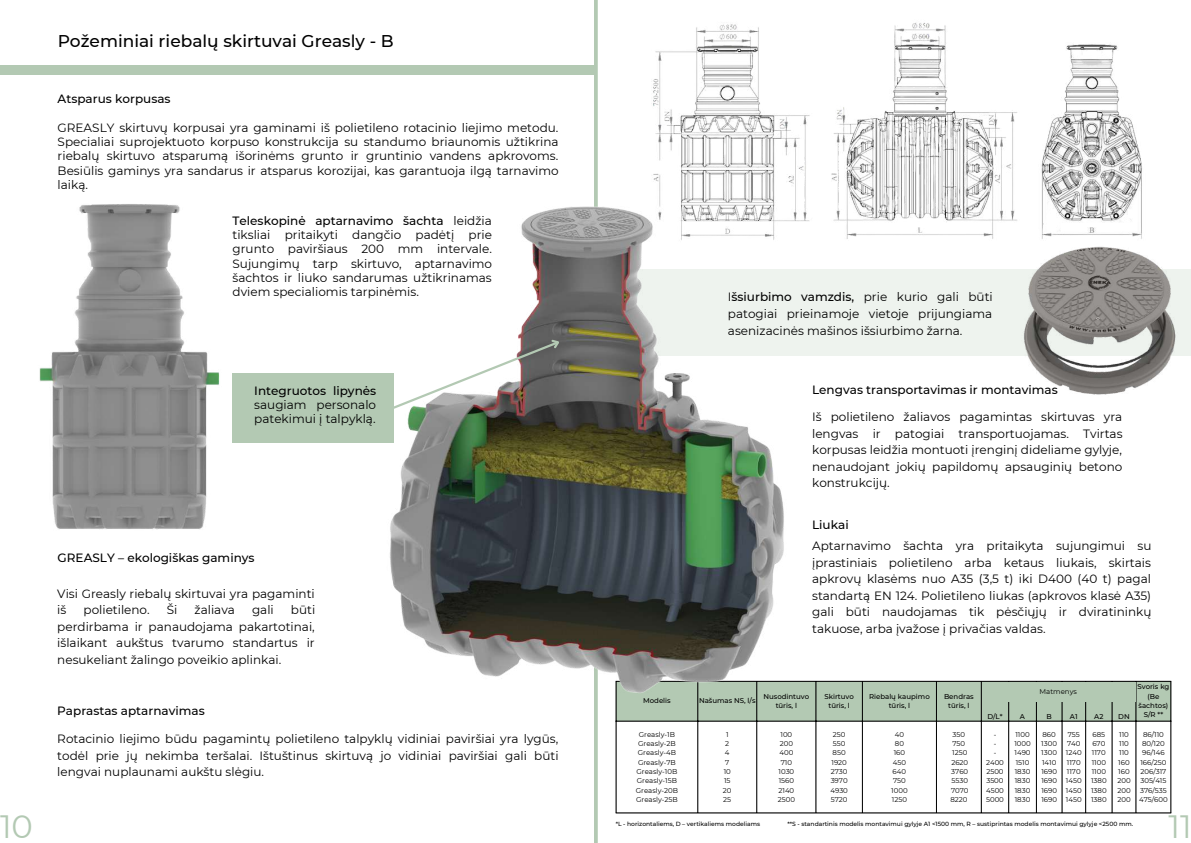
<style>
.page{position:relative;width:1191px;height:843px;background:#fff}
.page>*{position:absolute;margin:0;border:0;box-sizing:border-box;transform-origin:0 0}
.t1{font:32.2px "Montserrat";color:#b3c9b3}
.t2{font:500 17px "Montserrat";color:#000}
.t3{font:12px/16.5px "Montserrat";color:#000;text-align:justify}
.t4{font:500 12px "Montserrat";color:#000}
.t5{font:7px/9.3px "Montserrat";color:#000;text-align:center}
.t6{font:500 7px/9.3px "Montserrat";color:#000;text-align:center}
.t7{font:500 6px "Montserrat";color:#000}
.s1{font-weight:500}
</style>
<div class="page">
<hr style="left:594px;top:0;width:3px;height:842px;background:#b3c9b3">
<div style="left:0;top:66px;width:595px;height:9px;background:#b3c9b3"></div>
<div style="left:616px;top:681px;width:554px;height:39px;background:#b3c9b3"></div>
<hr style="left:615px;top:681px;width:1px;height:131px;background:#000">
<hr style="left:697px;top:681px;width:1px;height:131px;background:#000">
<hr style="left:756px;top:681px;width:1px;height:131px;background:#000">
<hr style="left:815px;top:681px;width:1px;height:131px;background:#000">
<hr style="left:861px;top:681px;width:1px;height:131px;background:#000">
<hr style="left:935px;top:681px;width:1px;height:131px;background:#000">
<hr style="left:980px;top:681px;width:1px;height:131px;background:#000">
<hr style="left:1008px;top:681px;width:1px;height:131px;background:#000">
<hr style="left:1035px;top:681px;width:1px;height:131px;background:#000">
<hr style="left:1061px;top:681px;width:1px;height:131px;background:#000">
<hr style="left:1085px;top:681px;width:1px;height:131px;background:#000">
<hr style="left:1111px;top:681px;width:1px;height:131px;background:#000">
<hr style="left:1135px;top:681px;width:1px;height:131px;background:#000">
<hr style="left:1170px;top:681px;width:1px;height:131px;background:#000">
<hr style="left:615px;top:680px;width:556px;height:1px;background:#000">
<hr style="left:615px;top:720px;width:556px;height:1px;background:#000">
<hr style="left:615px;top:812px;width:556px;height:1px;background:#000">
<div style="left:614px;top:269px;width:576px;height:86px;background:#eef3ee"></div>
<img style="left:366px;top:181px;width:433px;height:522px">
<img style="left:39px;top:204px;width:194px;height:326px">
<svg style="left:391px;top:335px;width:173px;height:75px"></svg>
<img style="left:1009px;top:251px;width:180px;height:144px">
<div style="left:232px;top:372px;width:162px;height:70px;background:#b3c9b3"></div>
<div style="left:982px;top:681px;width:153px;height:20px;background:#b3c9b3"></div>
<img style="left:638px;top:23px;width:504px;height:228px">
<h2 class="t2" style="left:58px;top:31px;width:337px">Požeminiai riebalų skirtuvai Greasly - B</h2>
<p class="t4" style="left:58px;top:91px;width:114px">Atsparus korpusas</p>
<p class="t3" style="left:58px;top:120px;width:502px;line-height:14.3px">GREASLY skirtuvų korpusai yra gaminami iš polietileno rotacinio liejimo metodu.<br>Specialiai suprojektuoto korpuso konstrukcija su standumo briaunomis užtikrina riebalų skirtuvo atsparumą išorinėms grunto ir gruntinio vandens apkrovoms.<br>Besiūlis gaminys yra sandarus ir atsparus korozijai, kas garantuoja ilgą tarnavimo laiką.</p>
<p class="t3" style="left:232px;top:213px;width:261px;line-height:14.3px"><span class="s1">Teleskopinė aptarnavimo šachta</span> leidžia tiksliai pritaikyti dangčio padėtį prie grunto paviršiaus 200 mm intervale.<br>Sujungimų tarp skirtuvo, aptarnavimo šachtos ir liuko sandarumas užtikrinamas dviem specialiomis tarpinėmis.</p>
<p class="t4" style="left:254px;top:383px;width:123px">Integruotos lipynės</p>
<p class="t3" style="left:254px;top:397px;width:123px;line-height:14.3px">saugiam personalo patekimui į talpyklą.</p>
<p class="t4" style="left:58px;top:550px;width:198px">GREASLY – ekologiškas gaminys</p>
<p class="t3" style="left:57px;top:585px;width:259px">Visi Greasly riebalų skirtuvai yra pagaminti iš</p>
<p class="t3" style="left:83px;top:601px;width:68px">polietileno.</p>
<p class="t3" style="left:167px;top:601px;width:12px">Ši</p>
<p class="t3" style="left:194px;top:601px;width:42px">žaliava</p>
<p class="t3" style="left:252px;top:601px;width:23px">gali</p>
<p class="t3" style="left:57px;top:601px;width:259px;text-indent:234px">būti perdirbama ir panaudojama pakartotinai, išlaikant aukštus tvarumo standartus ir nesukeliant žalingo poveikio aplinkai.</p>
<p class="t4" style="left:57px;top:703px;width:149px">Paprastas aptarnavimas</p>
<p class="t3" style="left:57px;top:730px;width:503px">Rotacinio liejimo būdu pagamintų polietileno talpyklų vidiniai paviršiai yra lygūs, todėl prie jų nekimba teršalai. Ištuštinus skirtuvą jo vidiniai paviršiai gali būti lengvai nuplaunami aukštu slėgiu.</p>
<p class="t3" style="left:728px;top:289px;width:266px">I<span class="s1">šsiurbimo vamzdis,</span> prie kurio gali būti patogiai prieinamoje vietoje prijungiama asenizacinės mašinos išsiurbimo žarna.</p>
<p class="t4" style="left:812px;top:382px;width:247px">Lengvas transportavimas ir montavimas</p>
<p class="t3" style="left:812px;top:408px;width:312px">Iš polietileno žaliavos pagamintas skirtuvas yra lengvas ir patogiai transportuojamas. Tvirtas korpusas leidžia montuoti įrenginį dideliame gylyje, nenaudojant jokių papildomų apsauginių betono konstrukcijų.</p>
<p class="t4" style="left:812px;top:517px;width:38px">Liukai</p>
<p class="t3" style="left:812px;top:537px;width:341px">Aptarnavimo šachta yra pritaikyta sujungimui su įprastiniais polietileno arba ketaus liukais, skirtais apkrovų klasėms nuo A35 (3,5 t) iki D400 (40 t) pagal standartą EN 124. Polietileno liukas (apkrovos klasė A35) gali būti naudojamas tik pėsčiųjų ir dviratininkų takuose, arba įvažose į privačias valdas.</p>
<p class="t6" style="left:643px;top:696px;width:29px">Modelis</p>
<p class="t6" style="left:699px;top:696px;width:58px">Našumas NS, l/s</p>
<p class="t6" style="left:763px;top:691px;width:47px">Nusodintuvo tūris, l</p>
<p class="t6" style="left:824px;top:691px;width:31px">Skirtuvo tūris, l</p>
<p class="t6" style="left:869px;top:691px;width:62px">Riebalų kaupimo tūris, l</p>
<p class="t6" style="left:943px;top:691px;width:31px">Bendras tūris, l</p>
<p class="t5" style="left:635px;top:729px;width:44px">Greasly-1B<br>Greasly-2B<br>Greasly-4B<br>Greasly-7B<br>Greasly-10B<br>Greasly-15B<br>Greasly-20B<br>Greasly-25B</p>
<p class="t5" style="left:723px;top:729px;width:10px">1<br>2<br>4<br>7<br>10<br>15<br>20<br>25</p>
<p class="t5" style="left:777px;top:729px;width:19px">100<br>200<br>400<br>710<br>1030<br>1560<br>2140<br>2500</p>
<p class="t5" style="left:830px;top:729px;width:19px">250<br>550<br>850<br>1920<br>2730<br>3970<br>4930<br>5720</p>
<p class="t5" style="left:891px;top:729px;width:18px">40<br>80<br>160<br>450<br>640<br>750<br>1000<br>1250</p>
<p class="t5" style="left:950px;top:729px;width:20px">350<br>750<br>1250<br>2620<br>3760<br>5530<br>7070<br>8220</p>
<p class="t5" style="left:1039px;top:686px;width:39px">Matmenys</p>
<p class="t6" style="left:987px;top:711px;width:17px">D/L*</p>
<p class="t6" style="left:1019px;top:711px;width:7px">A</p>
<p class="t6" style="left:1046px;top:711px;width:7px">B</p>
<p class="t6" style="left:1069px;top:711px;width:9px">A1</p>
<p class="t6" style="left:1094px;top:711px;width:11px">A2</p>
<p class="t6" style="left:1118px;top:711px;width:13px">DN</p>
<p class="t6" style="left:1137px;top:682px;width:34px">Svoris kg (Be šachtos)<br>S/R **</p>
<p class="t5" style="left:985px;top:748px;width:19px">-<br>2400<br>2500<br>3500<br>4500<br>5000</p>
<p class="t5" style="left:1014px;top:729px;width:18px;text-align:left">1100<br>1000<br>1490<br>1510<br>1830<br>1830<br>1830<br>1830</p>
<p class="t5" style="left:1041px;top:729px;width:17px;text-align:left">860<br>1300<br>1300<br>1410<br>1690<br>1690<br>1690<br>1690</p>
<p class="t5" style="left:1065px;top:729px;width:17px;text-align:left">755<br>740<br>1240<br>1170<br>1170<br>1450<br>1450<br>1450</p>
<p class="t5" style="left:1090px;top:729px;width:17px;text-align:left">685<br>670<br>1170<br>1100<br>1100<br>1380<br>1380<br>1380</p>
<p class="t5" style="left:1117px;top:729px;width:15px;text-align:left">110<br>110<br>110<br>160<br>160<br>200<br>200<br>200</p>
<p class="t5" style="left:1138px;top:729px;width:30px">86/110<br>80/120<br>96/146<br>166/250<br>206/317<br>305/415<br>376/535<br>475/600</p>
<h1 class="t1" style="left:0;top:806px;width:34px">10</h1>
<h1 class="t1" style="left:1168px;top:806px;width:25px">11</h1>
<p class="t7" style="left:615px;top:819px;width:146px">*L - horizontaliems, D – vertikaliems modeliams</p>
<p class="t7" style="left:787px;top:819px;width:347px">**S - standartinis modelis montavimui gylyje A1 &lt;1500 mm, R – sustiprintas modelis montavimui gylyje &lt;2500 mm.</p>
</div>
